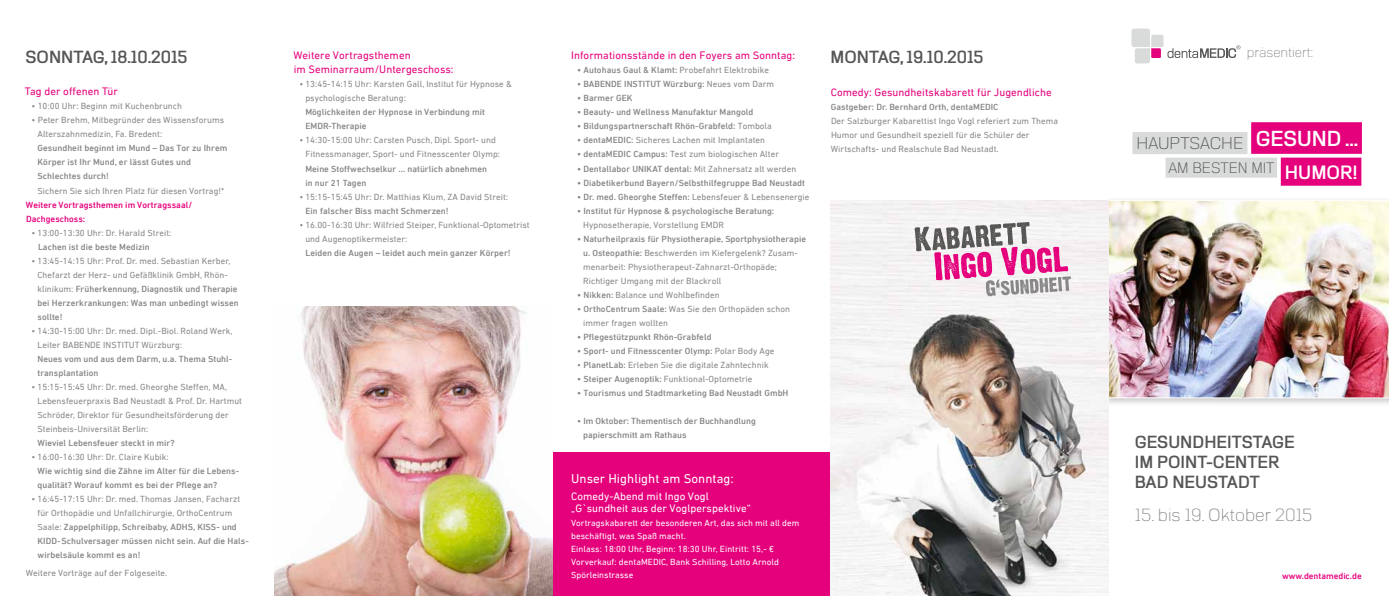
<style>
.page{position:relative;width:1389px;height:596px;background:#fff}
.page>*{position:absolute;margin:0;border:0;box-sizing:border-box;transform-origin:0 0}
.t1{font:700 17.5px "Pragmatik";color:#fff}
.t2{font:700 16px/20px "Pragmatik";color:#565655}
.t3{font:300 16px "Pragmatik";color:#868786}
.t4{font:300 15.4px "Pragmatik";color:#565655}
.t5{font:300 13.7px "Pragmatik";color:#565655}
.t6{font:13px "DIN Next LT Pro";letter-spacing:.005em;color:#fff}
.t7{font:300 12.2px "Pragmatik";color:#868786}
.t8{font:11px/14px "DIN Next LT Pro";letter-spacing:.005em;color:#e5007c}
.t9{font:11px/12px "DIN Next LT Pro";letter-spacing:.005em;color:#fff}
.t10{font:9px/14px "DIN Next LT Pro";letter-spacing:.005em;color:#868786}
.t11{font:500 9px/14px "DIN Next LT Pro";letter-spacing:.005em;color:#868786}
.t12{font:9px/13px "DIN Next LT Pro";letter-spacing:.005em;color:#fff}
.t13{font:500 9px/14px "DIN Next LT Pro";letter-spacing:.005em;color:#e5007c}
.s1{font-weight:500}
.s2{font-weight:400}
</style>
<div class="page">
<div style="left:1102px;top:196px;width:287px;height:210px;background:#000;opacity:.22"></div>
<img style="left:1108px;top:200px;width:281px;height:198px">
<div style="left:553px;top:452px;width:278px;height:143px;background:#e5007c"></div>
<svg style="left:1131px;top:29px;width:109px;height:34px"></svg>
<div style="left:1251px;top:122px;width:111px;height:32px;background:#e5007c"></div>
<div style="left:1132px;top:132px;width:115px;height:22px;background:#d9dada"></div>
<div style="left:1281px;top:157px;width:80px;height:28px;background:#e5007c"></div>
<div style="left:1166px;top:157px;width:111px;height:20px;background:#d9dada"></div>
<img style="left:275px;top:306px;width:278px;height:289px">
<img style="left:831px;top:251px;width:277px;height:344px">
<svg style="left:915px;top:222px;width:156px;height:74px"></svg>
<h2 class="t2" style="left:26px;top:47px;width:13px">SONN</h2>
<h2 class="t2" style="left:73px;top:47px;width:116px">TAG, 18.10.2015</h2>
<p class="t8" style="left:25px;top:84px;width:95px">Tag der offenen Tür</p>
<p class="t10" style="left:32px;top:99px;width:152px">• 10:00 Uhr: Beginn mit Kuchenbrunch</p>
<p class="t10" style="left:38px;top:113px;width:188px;text-indent:-6px">• Peter Brehm, Mitbegründer des Wissensforums<br>Alterszahnmedizin, Fa. Bredent:</p>
<p class="t11" style="left:38px;top:141px;width:191px">Gesundheit beginnt im Mund – Das Tor zu Ihrem<br>Körper ist Ihr Mund, er lässt Gutes und<br>Schlechtes durch!</p>
<p class="t10" style="left:38px;top:183px;width:188px">Sichern Sie sich Ihren Platz für diesen Vortrag!*</p>
<p class="t13" style="left:26px;top:197px;width:168px">Weitere Vortragsthemen im Vortragssaal/<br>Dachgeschoss:</p>
<p class="t10" style="left:32px;top:225px;width:141px">• 13:00-13:30 Uhr: Dr. Harald Streit:</p>
<p class="t11" style="left:38px;top:239px;width:113px">Lachen ist die beste Medizin</p>
<p class="t10" style="left:38px;top:253px;width:203px;text-indent:-6px">• 13:45-14:15 Uhr: Prof. Dr. med. Sebastian Kerber, Chefarzt der Herz- und Gefäßklinik GmbH, Rhön&shy;klinikum: <span class="s1">Früherkennung, Diagnostik und Therapie bei Herzerkrankungen: Was man unbedingt wissen sollte!</span></p>
<p class="t10" style="left:38px;top:323px;width:196px;text-indent:-6px">• 14:30-15:00 Uhr: Dr. med. Dipl.-Biol. Roland Werk,<br>Leiter BABENDE Institut</p>
<p class="t10" style="left:142px;top:337px;width:42px">Würzburg:</p>
<p class="t11" style="left:38px;top:351px;width:196px">Neues vom und aus dem Darm, u.a. Thema Stuhl&shy;transplantation</p>
<p class="t10" style="left:38px;top:379px;width:206px;text-indent:-6px">• 15:15-15:45 Uhr: Dr. med. Gheorghe Steffen, MA, Lebensfeuerpraxis Bad Neustadt &amp; Prof. Dr. Hartmut Schröder, Direktor für Gesundheitsförderung der Steinbeis-Universität Berlin:</p>
<p class="t11" style="left:38px;top:435px;width:139px">Wieviel Lebensfeuer steckt in mir?</p>
<p class="t10" style="left:32px;top:449px;width:139px">• 16:00-16:30 Uhr: Dr. Claire Kubik:</p>
<p class="t11" style="left:38px;top:463px;width:203px">Wie wichtig sind die Zähne im Alter für die Lebens&shy;qualität? Worauf kommt es bei der Pflege an?</p>
<p class="t11" style="left:38px;top:491px;width:213px;text-indent:-6px"><span class="s2">• 16:45-17:15 Uhr: Dr. med. Thomas Jansen, Facharzt für Orthopädie und Unfallchirurgie, OrthoCentrum Saale:</span> Zappelphilipp, Schreibaby, ADHS, KISS- und KIDD- Schulversager müssen nicht sein. Auf die Hals&shy;wirbelsäule kommt es an!</p>
<p class="t10" style="left:26px;top:565px;width:143px">Weitere Vorträge auf der Folgeseite.</p>
<p class="t8" style="left:294px;top:48px;width:162px">Weitere Vortragsthemen<br>im Seminarraum/Untergeschoss:</p>
<p class="t10" style="left:305px;top:77px;width:208px;text-indent:-6px">• 13:45-14:15 Uhr: Karsten Gall, Institut für Hypnose &amp; psychologische Beratung:</p>
<p class="t11" style="left:305px;top:105px;width:181px">Möglichkeiten der Hypnose in Verbindung mit<br>EMDR-Therapie</p>
<p class="t10" style="left:305px;top:133px;width:196px;text-indent:-6px">• 14:30-15:00 Uhr: Carsten Pusch, Dipl. Sport- und<br>Fitnessmanager, Sport- und Fitnesscenter Olymp:</p>
<p class="t11" style="left:305px;top:161px;width:183px">Meine Stoffwechselkur … natürlich abnehmen in nur 21 Tagen</p>
<p class="t10" style="left:299px;top:189px;width:210px">• 15:15-15:45 Uhr: Dr. Matthias Klum, ZA David Streit:</p>
<p class="t11" style="left:305px;top:203px;width:145px">Ein falscher Biss macht Schmerzen!</p>
<p class="t10" style="left:305px;top:217px;width:226px;text-indent:-6px">• 16.00-16:30 Uhr: Wilfried Steiper, Funktional-Optometrist und Augenoptikermeister:</p>
<p class="t11" style="left:305px;top:245px;width:207px">Leiden die Augen – leidet auch mein ganzer Körper!</p>
<p class="t8" style="left:571px;top:48px;width:225px">Informationsstände in den Foyers am Sonntag:</p>
<p class="t10" style="left:577px;top:63px;width:193px"><span class="s1">• Autohaus Gaul &amp; Klamt:</span> Probefahrt Elektrobike</p>
<p class="t11" style="left:577px;top:77px;width:61px">• Babende Instit</p>
<p class="t10" style="left:650px;top:77px;width:125px"><span class="s1">ut Würzburg:</span> Neues vom Darm</p>
<p class="t11" style="left:577px;top:91px;width:57px">• Barmer GEK</p>
<p class="t11" style="left:577px;top:105px;width:178px">• Beauty- und Wellness Manufaktur Mangold</p>
<p class="t11" style="left:577px;top:119px;width:196px">• Bildungspartnerschaft Rhön-Grabfeld: <span class="s2">Tombola</span></p>
<p class="t10" style="left:577px;top:133px;width:189px"><span class="s1">• dentaMEDIC:</span> Sicheres Lachen mit Implantaten</p>
<p class="t10" style="left:577px;top:147px;width:203px"><span class="s1">• dentaMEDIC Campus:</span> Test zum biologischen Alter</p>
<p class="t11" style="left:577px;top:161px;width:221px">• Dentallabor UNIKAT dental: <span class="s2">Mit Zahnersatz alt werden</span></p>
<p class="t11" style="left:577px;top:175px;width:229px">• Diabetikerbund Bayern/Selbsthilfegruppe Bad Neustadt</p>
<p class="t10" style="left:577px;top:189px;width:234px"><span class="s1">• Dr. med. Gheorghe Steffen:</span> Lebensfeuer &amp; Lebensenergie</p>
<p class="t11" style="left:577px;top:203px;width:199px">• Institut für Hypnose &amp; psychologische Beratung:</p>
<p class="t10" style="left:583px;top:217px;width:142px">Hypnosetherapie, Vorstellung EMDR</p>
<p class="t10" style="left:583px;top:231px;width:224px;text-indent:-6px"><span class="s1">• Naturheilpraxis für Physiotherapie, Sportphysiotherapie u. Osteopathie:</span> Beschwerden im Kiefergelenk? Zusam&shy;menarbeit: Physiotherapeut-Zahnarzt-Orthopäde; Richtiger Umgang mit der Blackroll</p>
<p class="t10" style="left:577px;top:287px;width:144px"><span class="s1">• Nikken:</span> Balance und Wohlbefinden</p>
<p class="t10" style="left:583px;top:301px;width:208px;text-indent:-6px"><span class="s1">• OrthoCentrum Saale:</span> Was Sie den Orthopäden schon immer fragen wollten</p>
<p class="t11" style="left:577px;top:329px;width:136px">• Pflegestützpunkt Rhön-Grabfeld</p>
<p class="t11" style="left:577px;top:343px;width:199px">• Sport- und Fitnesscenter Olymp: <span class="s2">Polar Body Age</span></p>
<p class="t10" style="left:577px;top:357px;width:193px">• <span class="s1">PlanetLab:</span> Erleben Sie die digitale Zahntechnik</p>
<p class="t10" style="left:577px;top:371px;width:177px"><span class="s1">• Steiper Augenoptik:</span> Funktional-Optometrie</p>
<p class="t11" style="left:577px;top:385px;width:213px">• Tourismus und Stadtmarketing Bad Neustadt GmbH</p>
<p class="t11" style="left:583px;top:413px;width:174px;text-indent:-6px">• Im Oktober: Thementisch der Buchhandlung papierschmitt am Rathaus</p>
<h3 class="t6" style="left:571px;top:470px;width:164px">Unser Highlight am Sonntag:</h3>
<p class="t9" style="left:571px;top:489px;width:181px">Comedy-Abend mit Ingo Vogl „G`sundheit aus der Voglperspektive“</p>
<p class="t12" style="left:571px;top:516px;width:230px">Vortragskabarett der besonderen Art, das sich mit all dem beschäftigt, was Spaß macht.<br>Einlass: 18:00 Uhr, Beginn: 18:30 Uhr, Eintritt: 15,- € Vorverkauf: dentaMEDIC, Bank Schilling, Lotto Arnold Spörleinstrasse</p>
<h2 class="t2" style="left:831px;top:47px;width:13px">MON</h2>
<h2 class="t2" style="left:869px;top:47px;width:116px">TAG, 19.10.2015</h2>
<p class="t8" style="left:831px;top:85px;width:222px">Comedy: Gesundheitskabarett für Jugendliche</p>
<p class="t11" style="left:831px;top:99px;width:169px">Gastgeber: Dr. Bernhard Orth, dentaMEDIC</p>
<p class="t10" style="left:831px;top:113px;width:229px">Der Salzburger Kabarettist Ingo Vogl referiert zum Thema<br>Humor und Gesundheit speziell für die Schüler der<br>Wirtschafts- und Realschule Bad Neustadt.</p>
<h3 class="t7" style="left:1247px;top:46px;width:68px">PRÄSENTIERT:</h3>
<h3 class="t4" style="left:1137px;top:135px;width:223px">HAUPTSACH E <sup>GESUND</sup> <sup>...</sup></h3>
<h1 class="t1" style="left:1285px;top:162px;width:74px">HUMOR!</h1>
<h3 class="t5" style="left:1168px;top:160px;width:108px">AM BESTEN MIT</h3>
<h2 class="t2" style="left:1135px;top:431px;width:161px">GESUNDHEITSTAGE<br>IM POINT-CENTER<br>BAD NEUS</h2>
<h2 class="t2" style="left:1218px;top:471px;width:43px">TAD T</h2>
<h2 class="t3" style="left:1135px;top:506px;width:179px">15. BIS 19. OKTOBER 2015</h2>
<p class="t13" style="left:1282px;top:568px;width:81px">www.dentamedic.de</p>
</div>
